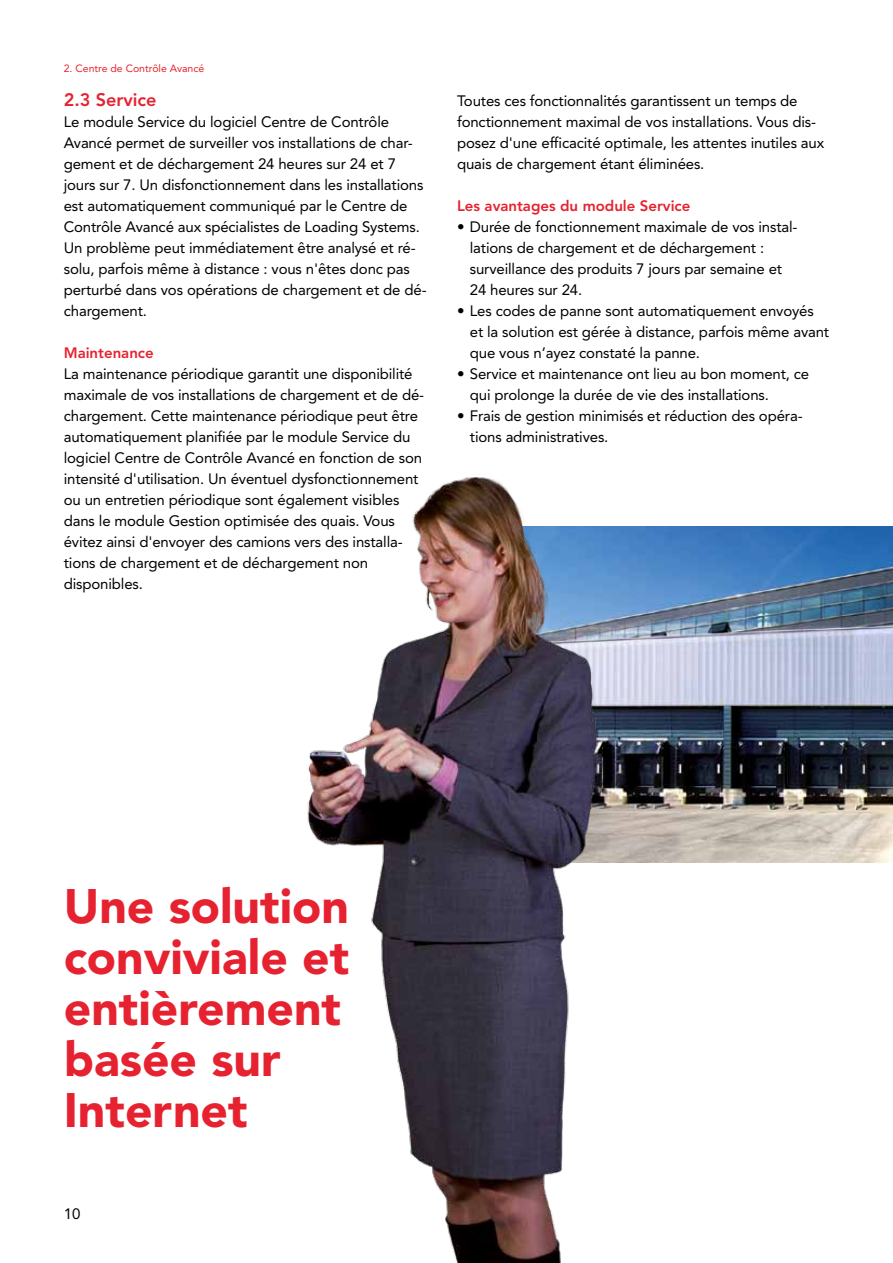
<style>
.page{position:relative;width:893px;height:1263px;background:#fff}
.page>*{position:absolute;margin:0;border:0;box-sizing:border-box;transform-origin:0 0}
.t1{font:900 48px/51px "LS Sans Com";color:#e62230}
.t2{font:800 18px "LS Sans Com";color:#e62230}
.t3{font:15px/21px "LS Sans Com";letter-spacing:-.01em;color:#000}
.t4{font:800 15px "LS Sans Com";color:#e62230}
.t5{font:10.5px "LS Sans Com";color:#e62230}
.s1{font-weight:800;color:#e62230}
</style>
<div class="page">
<img style="left:617px;top:526px;width:276px;height:336px">
<img style="left:307px;top:477px;width:310px;height:786px">
<p class="t5" style="left:64px;top:62px;width:142px">2. Centre de Contrôle Avancé</p>
<p class="t2" style="left:64px;top:89px;width:94px">2.3 Service</p>
<p class="t3" style="left:64px;top:111px;width:364px">Le module Service du logiciel Centre de Contrôle Avancé permet de surveiller vos installations de char&shy;gement et de déchargement 24 heures sur 24 et 7 jours sur 7. Un disfonctionnement dans les installations est automatiquement communiqué par le Centre de Contrôle Avancé aux spécialistes de Loading Systems.<br>Un problème peut immédiatement être analysé et ré&shy;solu, parfois même à distance : vous n'êtes donc pas perturbé dans vos opérations de chargement et de dé&shy;chargement.</p>
<p class="t3" style="left:64px;top:342px;width:362px"><span class="s1">Maintenance<br></span>La maintenance périodique garantit une disponibilité maximale de vos installations de chargement et de dé&shy;chargement. Cette maintenance périodique peut être automatiquement planifiée par le module Service du logiciel Centre de Contrôle Avancé en fonction de son intensité d'utilisation. Un éventuel dysfonctionnement ou un entretien périodique sont également visibles dans le module Gestion optimisée des quais. Vous évitez ainsi d'envoyer des camions vers des installa&shy;tions de chargement et de déchargement non disponibles.</p>
<p class="t3" style="left:457px;top:90px;width:369px">Toutes ces fonctionnalités garantissent un temps de fonctionnement maximal de vos installations. Vous dis&shy;posez d'une efficacité optimale, les attentes inutiles aux quais de chargement étant éliminées.</p>
<p class="t4" style="left:457px;top:197px;width:235px">Les avantages du module Service</p>
<p class="t3" style="left:470px;top:216px;width:329px;text-indent:-13px">• Durée de fonctionnement maximale de vos instal&shy;lations de chargement et de déchargement : surveillance des produits 7 jours par semaine et 24 heures sur 24.</p>
<p class="t3" style="left:470px;top:300px;width:361px;text-indent:-13px">• Les codes de panne sont automatiquement envoyés et la solution est gérée à distance, parfois même avant que vous n’ayez constaté la panne.</p>
<p class="t3" style="left:470px;top:363px;width:341px;text-indent:-13px">• Service et maintenance ont lieu au bon moment, ce qui prolonge la durée de vie des installations.</p>
<p class="t3" style="left:470px;top:405px;width:334px;text-indent:-13px">• Frais de gestion minimisés et réduction des opéra&shy;tions administratives.</p>
<p class="t1" style="left:64px;top:881px;width:287px">Une solution conviviale et entièrement basée sur<br>Internet</p>
<p class="t3" style="left:64px;top:1203px;width:18px">10</p>
</div>
